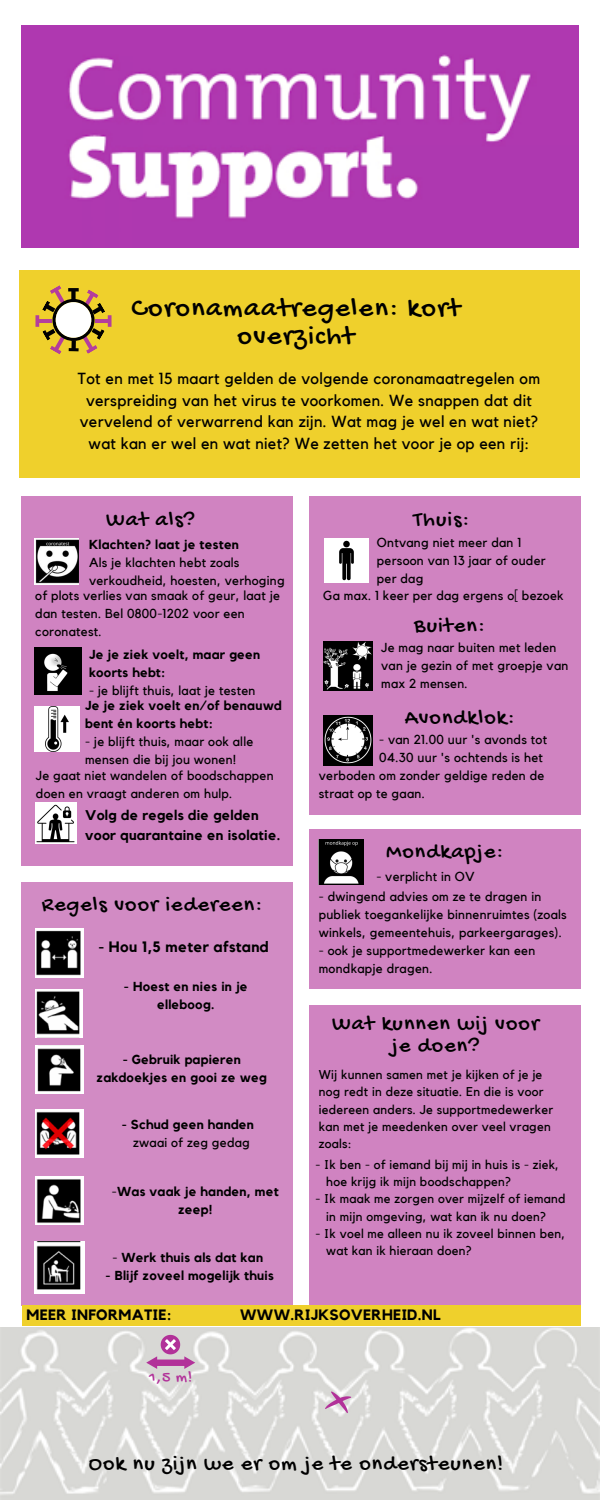
<style>
.page{position:relative;width:600px;height:1500px;background:#fff}
.page>*{position:absolute;margin:0;border:0;box-sizing:border-box;transform-origin:0 0}
.t1{font:28px/27.8px "Gochi Hand";letter-spacing:.05em;color:#000;text-align:center}
.t2{font:22px/21.8px "Gochi Hand";letter-spacing:.05em;color:#000;text-align:center}
.t3{font:16px/21.8px "Kollektif";letter-spacing:.02em;color:#000;text-align:center}
.t4{font:16px "Gochi Hand";color:#b23199}
.t5{font:700 15px "Kollektif";letter-spacing:.02em;color:#000}
.t6{font:700 14px/19.5px "Kollektif";letter-spacing:.02em;color:#000}
.t7{font:13px/18px "Kollektif";letter-spacing:.02em;color:#000}
.t8{font:700 13px/18px "Kollektif";letter-spacing:.02em;color:#000;text-align:center}
.t9{font:12.8px/17.2px "Kollektif";letter-spacing:.02em;color:#000}
.s1{font-weight:400}
</style>
<div class="page">
<div style="left:309px;top:497px;width:271px;height:318px;background:#d083c1"></div>
<div style="left:309px;top:1006px;width:271px;height:299px;background:#d083c1"></div>
<div style="left:20px;top:270px;width:560px;height:208px;background:#efd02c"></div>
<img style="left:22px;top:25px;width:556px;height:223px">
<img style="left:0;top:1327px;width:600px;height:173px">
<svg style="left:35px;top:285px;width:77px;height:70px"></svg>
<div style="left:56px;top:302px;width:35px;height:36px;background:#fff;border-radius:50%"></div>
<svg style="left:146px;top:1335px;width:49px;height:34px;background:#cda3c3"></svg>
<svg style="left:325px;top:1391px;width:26px;height:22px"></svg>
<div style="left:22px;top:882px;width:271px;height:423px;background:#d28bc4"></div>
<img style="left:35px;top:989px;width:48px;height:48px">
<img style="left:34px;top:1242px;width:50px;height:51px">
<img style="left:35px;top:1176px;width:49px;height:49px">
<img style="left:36px;top:1045px;width:48px;height:48px">
<img style="left:35px;top:1109px;width:48px;height:48px">
<img style="left:35px;top:929px;width:49px;height:49px">
<div style="left:22px;top:497px;width:271px;height:369px;background:#d083c1"></div>
<img style="left:34px;top:647px;width:47px;height:48px">
<img style="left:34px;top:706px;width:45px;height:45px">
<img style="left:34px;top:538px;width:45px;height:47px">
<div style="left:35px;top:802px;width:42px;height:42px;background:#fff"></div>
<img style="left:36px;top:804px;width:39px;height:39px">
<div style="left:309px;top:830px;width:271px;height:159px;background:#d083c1"></div>
<img style="left:319px;top:840px;width:44px;height:44px">
<img style="left:324px;top:538px;width:44px;height:44px">
<img style="left:323px;top:716px;width:50px;height:49px">
<img style="left:323px;top:641px;width:49px;height:49px">
<div style="left:22px;top:1305px;width:559px;height:21px;background:#efd02c"></div>
<p class="t1" style="left:132px;top:296px;width:330px">Coronamaatregelen: kort overzicht</p>
<p class="t3" style="left:78px;top:368px;width:464px">Tot en met 15 maart gelden de volgende coronamaatregelen om verspreiding van het virus te voorkomen. We snappen dat dit vervelend of verwarrend kan zijn. Wat mag je wel en wat niet? wat kan er wel en wat niet? We zetten het voor je op een rij:</p>
<p class="t2" style="left:106px;top:510px;width:90px">Wat als?</p>
<p class="t8" style="left:89px;top:536px;width:152px">Klachten? laat je testen</p>
<p class="t7" style="left:89px;top:554px;width:197px">Als je klachten hebt zoals verkoudheid, hoesten, verhoging</p>
<p class="t7" style="left:35px;top:587px;width:246px">of plots verlies van smaak of geur, laat je dan testen. Bel 0800-1202 voor een coronatest.</p>
<p class="t8" style="left:89px;top:646px;width:173px;text-align:left">Je je ziek voelt, maar geen koorts hebt:</p>
<p class="t7" style="left:89px;top:682px;width:168px">- je blijft thuis, laat je testen</p>
<p class="t8" style="left:85px;top:697px;width:198px;text-align:left">Je je ziek voelt en/of benauwd bent én koorts hebt:</p>
<p class="t7" style="left:85px;top:733px;width:170px">- je blijft thuis, maar ook alle mensen die bij jou wonen!</p>
<p class="t7" style="left:36px;top:767px;width:239px">Je gaat niet wandelen of boodschappen doen en vraagt anderen om hulp.</p>
<p class="t6" style="left:85px;top:806px;width:197px">Volg de regels die gelden voor quarantaine en isolatie.</p>
<p class="t2" style="left:42px;top:895px;width:222px">Regels voor iedereen:</p>
<p class="t5" style="left:98px;top:940px;width:172px">- Hou 1,5 meter afstand</p>
<p class="t8" style="left:124px;top:978px;width:125px">- Hoest en nies in je elleboog.</p>
<p class="t8" style="left:97px;top:1051px;width:172px">- Gebruik papieren zakdoekjes en gooi ze weg</p>
<p class="t8" style="left:122px;top:1116px;width:134px">- Schud geen handen</p>
<p class="t7" style="left:133px;top:1134px;width:118px">zwaai of zeg gedag</p>
<p class="t8" style="left:112px;top:1183px;width:168px"><span class="s1">-</span>Was vaak je handen, met zeep!</p>
<p class="t8" style="left:113px;top:1249px;width:152px"><span class="s1">-</span> Werk thuis als dat kan</p>
<p class="t8" style="left:106px;top:1267px;width:170px">- Blijf zoveel mogelijk thuis</p>
<p class="t2" style="left:414px;top:510px;width:57px">Thuis:</p>
<p class="t7" style="left:377px;top:534px;width:170px">Ontvang niet meer dan 1 persoon van 13 jaar of ouder per dag</p>
<p class="t7" style="left:323px;top:587px;width:242px">Ga max. 1 keer per dag ergens o[ bezoek</p>
<p class="t2" style="left:414px;top:616px;width:72px">Buiten:</p>
<p class="t7" style="left:381px;top:639px;width:189px">Je mag naar buiten met leden van je gezin of met groepje van max 2 mensen.</p>
<p class="t2" style="left:405px;top:708px;width:112px">Avondklok:</p>
<p class="t7" style="left:379px;top:730px;width:169px">- van 21.00 uur 's avonds tot<br>04.30 uur 's ochtends is het</p>
<p class="t7" style="left:319px;top:767px;width:227px">verboden om zonder geldige reden de straat op te gaan.</p>
<p class="t2" style="left:386px;top:842px;width:119px">Mondkapje:</p>
<p class="t7" style="left:376px;top:868px;width:100px">- verplicht in OV</p>
<p class="t7" style="left:319px;top:888px;width:249px">- dwingend advies om ze te dragen in publiek toegankelijke binnenruimtes (zoals winkels, gemeentehuis, parkeergarages).</p>
<p class="t7" style="left:319px;top:942px;width:218px">- ook je supportmedewerker kan een mondkapje dragen.</p>
<p class="t2" style="left:332px;top:1014px;width:208px">Wat kunnen wij voor je doen?</p>
<p class="t9" style="left:319px;top:1067px;width:236px">Wij kunnen samen met je kijken of je je nog redt in deze situatie. En die is voor iedereen anders. Je supportmedewerker kan met je meedenken over veel vragen zoals:</p>
<p class="t9" style="left:316px;top:1156px;width:245px">- Ik ben - of iemand bij mij in huis is - ziek,</p>
<p class="t9" style="left:326px;top:1174px;width:186px">hoe krijg ik mijn boodschappen?</p>
<p class="t9" style="left:316px;top:1191px;width:252px">- Ik maak me zorgen over mijzelf of iemand</p>
<p class="t9" style="left:326px;top:1208px;width:221px">in mijn omgeving, wat kan ik nu doen?</p>
<p class="t9" style="left:316px;top:1225px;width:251px">- Ik voel me alleen nu ik zoveel binnen ben,</p>
<p class="t9" style="left:326px;top:1243px;width:147px">wat kan ik hieraan doen?</p>
<p class="t5" style="left:27px;top:1308px;width:146px">MEER INFORMATIE:</p>
<p class="t5" style="left:240px;top:1308px;width:202px">WWW.RIJKSOVERHEID.NL</p>
<p class="t4" style="left:149px;top:1369px;width:45px">1,5 m!</p>
<p class="t2" style="left:89px;top:1454px;width:416px">Ook nu zijn we er om je te ondersteunen!</p>
</div>
